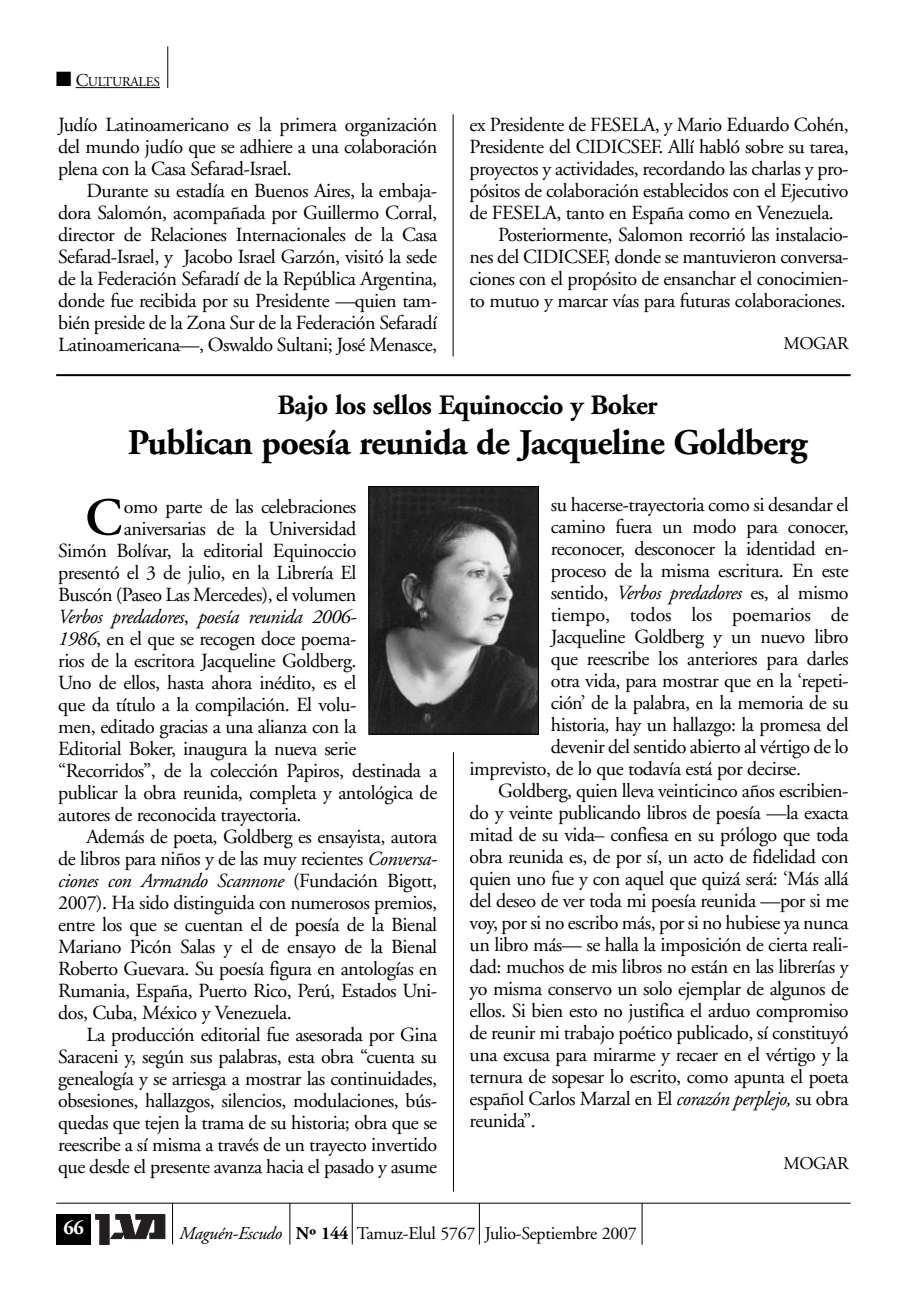
<style>
.page{position:relative;width:908px;height:1304px;background:#fff}
.page>*{position:absolute;margin:0;border:0;box-sizing:border-box;transform-origin:0 0}
.t1{font:600 53.2px "Adobe Garamond";color:#000}
.t2{font:700 36px "Adobe Garamond";letter-spacing:-.02em;color:#000}
.t3{font:700 28px "Adobe Garamond";letter-spacing:-.02em;color:#000}
.t4{font:20px/22px "Adobe Garamond";letter-spacing:-.025em;color:#000;text-align:justify}
.t5{font:italic 20px "Adobe Garamond";letter-spacing:-.025em;color:#000}
.t6{font:20px "Adobe Garamond";letter-spacing:-.005em;color:#000}
.t7{font:700 20px "Adobe Garamond";color:#fff}
.t8{font:18px "Adobe Garamond";letter-spacing:-.015em;color:#000}
.t9{font:13.6px "Adobe Garamond";letter-spacing:-.02em;color:#000}
.s1{font-family:"Monotype Sorts";font-size:20px}
.s2{font-size:18px}
.s3{font-style:italic}
.s4{font-style:normal}
.s5{font-weight:700}
</style>
<div class="page">
<svg style="left:95px;top:1214px;width:70px;height:31px"></svg>
<hr style="left:452px;top:114px;width:1px;height:242px;background:#000">
<hr style="left:453px;top:752px;width:1px;height:440px;background:#000">
<div style="left:56px;top:1214px;width:35px;height:31px;background:#000"></div>
<hr style="left:289px;top:1203px;width:1px;height:41px;background:#000">
<hr style="left:172px;top:1203px;width:1px;height:41px;background:#000">
<hr style="left:352px;top:1203px;width:1px;height:41px;background:#000">
<hr style="left:479px;top:1203px;width:1px;height:41px;background:#000">
<hr style="left:641px;top:1203px;width:1px;height:42px;background:#000">
<hr style="left:167px;top:46px;width:1px;height:42px;background:#000">
<hr style="left:56px;top:1203px;width:794px;height:1px;background:#000">
<svg style="left:76px;top:87px;width:28px;height:1px"></svg>
<hr style="left:104px;top:87px;width:56px;height:1px;background:#000">
<hr style="left:56px;top:374px;width:794px;height:2px;background:#000">
<img style="left:370px;top:488px;width:166px;height:245px">
<div style="left:368px;top:486px;width:170px;height:249px;border:1px solid #000"></div>
<p class="t9" style="left:56px;top:76px;width:105px"><span class="s1">■</span> <span class="s2">C</span>ULTURALES</p>
<p class="t4" style="left:58px;top:115px;width:380px">Judío Latinoamericano es la primera organización del mundo judío que se adhiere a una colaboración plena con la Casa Sefarad-Israel.</p>
<p class="t4" style="left:58px;top:181px;width:380px;text-indent:28px">Durante su estadía en Buenos Aires, la embaja&shy;dora Salomón, acompañada por Guillermo Corral, director de Relaciones Internacionales de la Casa Sefarad-Israel, y Jacobo Israel Garzón, visitó la sede de la Federación Sefaradí de la República Argentina, donde fue recibida por su Presidente —quien tam&shy;bién preside de la Zona Sur de la Federación Sefaradí Latinoamericana—, Oswaldo Sultani; José Menasce,</p>
<h3 class="t3" style="left:277px;top:394px;width:381px">Bajo los sellos Equinoccio y Boker</h3>
<h2 class="t2" style="left:128px;top:428px;width:681px">Publican poesía reunida de Jacqueline Goldberg</h2>
<p class="t4" style="left:550px;top:495px;width:299px">su hacerse-trayectoria como si desandar el</p>
<p class="t4" style="left:550px;top:517px;width:299px">camino fuera un modo para conocer,</p>
<p class="t4" style="left:550px;top:539px;width:299px">reconocer, desconocer la identidad en-</p>
<p class="t4" style="left:550px;top:561px;width:299px">proceso de la misma escritura. En este</p>
<p class="t4" style="left:550px;top:583px;width:299px">sentido, <span class="s3">Verbos predadores</span> es, al mismo</p>
<p class="t6" style="left:550px;top:606px;width:299px">tiempo, todos los poemarios de</p>
<p class="t4" style="left:550px;top:627px;width:299px">Jacqueline Goldberg y un nuevo libro</p>
<p class="t4" style="left:550px;top:649px;width:299px">que reescribe los anteriores para darles</p>
<p class="t4" style="left:550px;top:671px;width:299px">otra vida, para mostrar que en la ‘repeti-</p>
<p class="t4" style="left:550px;top:693px;width:299px">ción’ de la palabra, en la memoria de su</p>
<p class="t4" style="left:550px;top:715px;width:299px">historia, hay un hallazgo: la promesa del</p>
<p class="t4" style="left:550px;top:737px;width:299px">devenir del sentido abierto al vértigo de lo</p>
<p class="t4" style="left:469px;top:759px;width:333px">imprevisto, de lo que todavía está por decirse.</p>
<p class="t4" style="left:498px;top:781px;width:352px">Goldberg, quien lleva veinticinco años escribien-</p>
<p class="t4" style="left:469px;top:803px;width:380px">do y veinte publicando libros de poesía —la exacta</p>
<p class="t4" style="left:469px;top:825px;width:380px">mitad de su vida– confiesa en su prólogo que toda</p>
<p class="t4" style="left:469px;top:847px;width:380px">obra reunida es, de por sí, un acto de fidelidad con</p>
<p class="t4" style="left:469px;top:869px;width:380px">quien uno fue y con aquel que quizá será: ‘Más allá</p>
<p class="t4" style="left:469px;top:891px;width:380px">del deseo de ver toda mi poesía reunida —por si me</p>
<p class="t4" style="left:469px;top:913px;width:380px">voy, por si no escribo más, por si no hubiese ya nunca</p>
<p class="t4" style="left:469px;top:935px;width:380px">un libro más— se halla la imposición de cierta reali-</p>
<p class="t4" style="left:469px;top:957px;width:380px">dad: muchos de mis libros no están en las librerías y</p>
<p class="t4" style="left:469px;top:979px;width:380px">yo misma conservo un solo ejemplar de algunos de</p>
<p class="t4" style="left:469px;top:1001px;width:380px">ellos. Si bien esto no justifica el arduo compromiso</p>
<p class="t4" style="left:469px;top:1023px;width:380px">de reunir mi trabajo poético publicado, sí constituyó</p>
<p class="t4" style="left:469px;top:1045px;width:380px">una excusa para mirarme y recaer en el vértigo y la</p>
<p class="t4" style="left:469px;top:1067px;width:380px">ternura de sopesar lo escrito, como apunta el poeta</p>
<p class="t4" style="left:469px;top:1089px;width:380px">español Carlos Marzal en El <span class="s3">corazón perplejo,</span> su obra</p>
<p class="t4" style="left:469px;top:1111px;width:68px">reunida”.</p>
<p class="t8" style="left:783px;top:1156px;width:67px">MOGAR</p>
<p class="t4" style="left:469px;top:115px;width:380px">ex Presidente de FESELA, y Mario Eduardo Cohén,</p>
<p class="t4" style="left:469px;top:137px;width:380px">Presidente del CIDICSEF. Allí habló sobre su tarea,</p>
<p class="t4" style="left:469px;top:159px;width:380px">proyectos y actividades, recordando las charlas y pro-</p>
<p class="t4" style="left:469px;top:181px;width:380px">pósitos de colaboración establecidos con el Ejecutivo</p>
<p class="t4" style="left:469px;top:203px;width:365px">de FESELA, tanto en España como en Venezuela.</p>
<p class="t4" style="left:498px;top:225px;width:352px">Posteriormente, Salomon recorrió las instalacio-</p>
<p class="t4" style="left:469px;top:247px;width:380px">nes del CIDICSEF, donde se mantuvieron conversa-</p>
<p class="t4" style="left:469px;top:269px;width:380px">ciones con el propósito de ensanchar el conocimien-</p>
<p class="t4" style="left:469px;top:291px;width:377px">to mutuo y marcar vías para futuras colaboraciones.</p>
<p class="t8" style="left:783px;top:336px;width:67px">MOGAR</p>
<h1 class="t1" style="left:85px;top:496px;width:38px">C</h1>
<p class="t4" style="left:124px;top:497px;width:234px">omo parte de las celebraciones</p>
<p class="t4" style="left:124px;top:519px;width:234px">aniversarias de la Universidad</p>
<p class="t4" style="left:58px;top:541px;width:299px">Simón Bolívar, la editorial Equinoccio</p>
<p class="t4" style="left:58px;top:563px;width:299px">presentó el 3 de julio, en la Librería El</p>
<p class="t4" style="left:58px;top:585px;width:299px">Buscón (Paseo Las Mercedes), el volumen</p>
<p class="t5" style="left:58px;top:608px;width:299px">Verbos predadores<span class="s4">,</span> poesía reunida 2006-</p>
<p class="t4" style="left:58px;top:629px;width:299px"><span class="s3">1986</span>, en el que se recogen doce poema-</p>
<p class="t4" style="left:58px;top:651px;width:299px">rios de la escritora Jacqueline Goldberg.</p>
<p class="t4" style="left:58px;top:673px;width:299px">Uno de ellos, hasta ahora inédito, es el</p>
<p class="t4" style="left:58px;top:695px;width:299px">que da título a la compilación. El volu-</p>
<p class="t4" style="left:58px;top:717px;width:299px">men, editado gracias a una alianza con la</p>
<p class="t4" style="left:58px;top:739px;width:299px">Editorial Boker, inaugura la nueva serie</p>
<p class="t4" style="left:58px;top:761px;width:380px">“Recorridos”, de la colección Papiros, destinada a</p>
<p class="t4" style="left:58px;top:783px;width:380px">publicar la obra reunida, completa y antológica de</p>
<p class="t4" style="left:58px;top:805px;width:244px">autores de reconocida trayectoria.</p>
<p class="t4" style="left:86px;top:827px;width:352px">Además de poeta, Goldberg es ensayista, autora</p>
<p class="t4" style="left:58px;top:849px;width:380px">de libros para niños y de las muy recientes <span class="s3">Conversa-</span></p>
<p class="t5" style="left:58px;top:872px;width:380px">ciones con Armando Scannone <span class="s4">(Fundación Bigott,</span></p>
<p class="t4" style="left:58px;top:893px;width:380px">2007). Ha sido distinguida con numerosos premios,</p>
<p class="t4" style="left:58px;top:915px;width:380px">entre los que se cuentan el de poesía de la Bienal</p>
<p class="t4" style="left:58px;top:937px;width:380px">Mariano Picón Salas y el de ensayo de la Bienal</p>
<p class="t4" style="left:58px;top:959px;width:380px">Roberto Guevara. Su poesía figura en antologías en</p>
<p class="t4" style="left:58px;top:981px;width:380px">Rumania, España, Puerto Rico, Perú, Estados Uni-</p>
<p class="t4" style="left:58px;top:1003px;width:235px">dos, Cuba, México y Venezuela.</p>
<p class="t4" style="left:86px;top:1025px;width:352px">La producción editorial fue asesorada por Gina</p>
<p class="t4" style="left:58px;top:1047px;width:380px">Saraceni y, según sus palabras, esta obra “cuenta su</p>
<p class="t4" style="left:58px;top:1069px;width:380px">genealogía y se arriesga a mostrar las continuidades,</p>
<p class="t4" style="left:58px;top:1091px;width:380px">obsesiones, hallazgos, silencios, modulaciones, bús-</p>
<p class="t4" style="left:58px;top:1113px;width:380px">quedas que tejen la trama de su historia; obra que se</p>
<p class="t4" style="left:58px;top:1135px;width:380px">reescribe a sí misma a través de un trayecto invertido</p>
<p class="t4" style="left:58px;top:1157px;width:380px">que desde el presente avanza hacia el pasado y asume</p>
<p class="t7" style="left:63px;top:1219px;width:22px">66</p>
<p class="t8" style="left:179px;top:1226px;width:459px"><span class="s3">Maguén-Escudo</span> <span class="s5">Nº 144</span> Tamuz-Elul 5767 Julio-Septiembre 2007</p>
</div>
